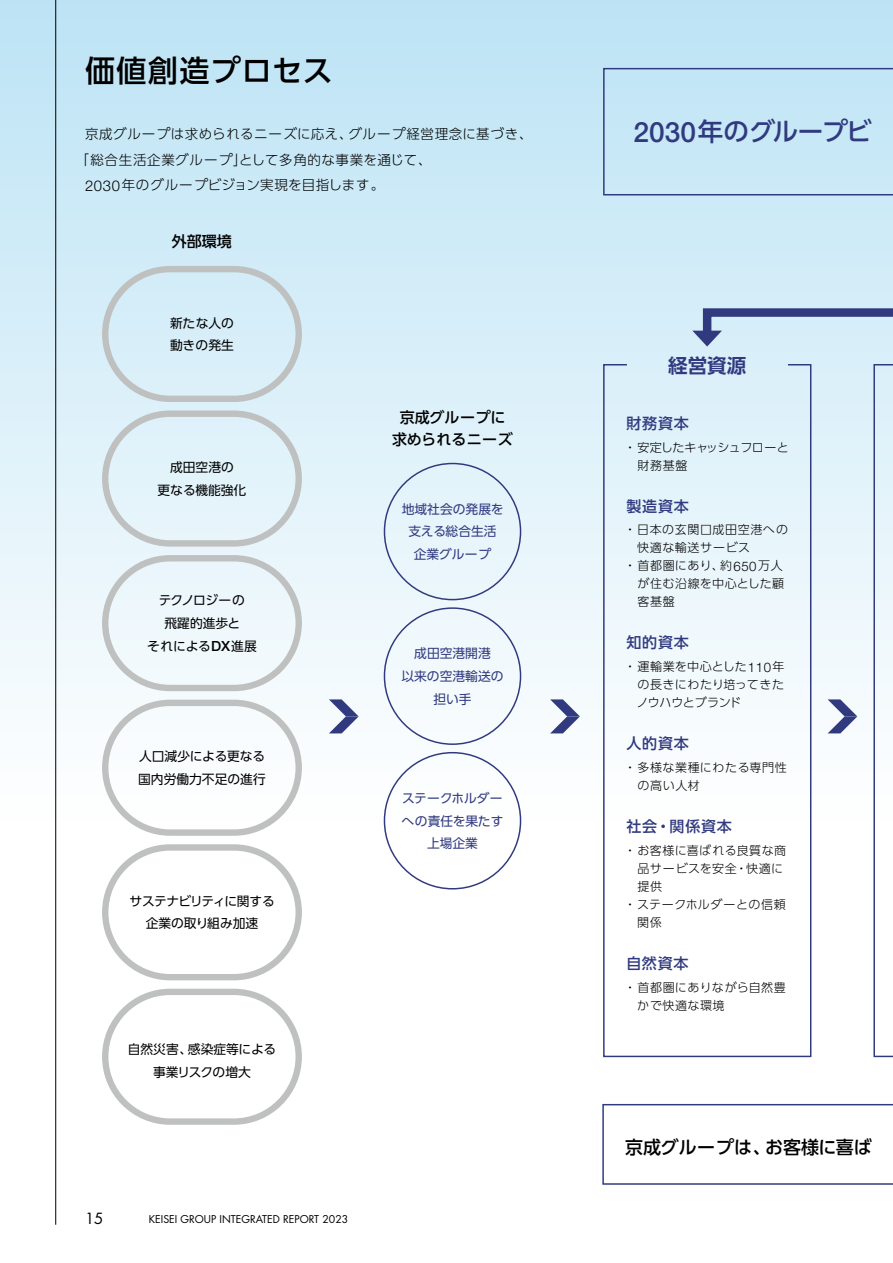
<style>
.page{position:relative;width:893px;height:1263px;background:#fff}
.page>*{position:absolute;margin:0;border:0;box-sizing:border-box;transform-origin:0 0}
.KSI_title_20_25_M_L{font:500 30px "UD Shin Go Pro";letter-spacing:.04em;color:#000}
.t1{font:500 25.5px "UD Shin Go Pro";letter-spacing:-.025em;color:#313a7f}
.t2{font:700 19.5px "UD Shin Go Pro De";color:#313a7f}
.t3{font:500 18px "UD Shin Go Pro";letter-spacing:-.01em;color:#000}
.t4{font:500 15px "UD Shin Go Pro";letter-spacing:.05em;color:#313a7f}
.t5{font:500 15px "UD Shin Go Pro";color:#000}
.t6{font:15px "Futura Std";color:#000}
.KSI_text_9_17_L_L{font:300 13.5px "UD Shin Go Pro";letter-spacing:.045em;color:#000}
.KSI_text_9_17_L_L-2{font:300 13.5px "UD Shin Go Pro";letter-spacing:.02em;color:#000}
.t7{font:12.75px "UD Shin Go Pro";color:#000}
.t8{font:12.75px/22.5px "UD Shin Go Pro";color:#313a7f;text-align:center}
.t9{font:12.75px "UD Shin Go Pro";letter-spacing:-.055em;color:#000}
.t10{font:12.75px "UD Shin Go Pro";letter-spacing:-.07em;color:#000}
.t11{font:300 12px/18px "UD Shin Go Pro";letter-spacing:.04em;color:#000}
.t12{font:300 12px/18px "UD Shin Go Pro";letter-spacing:-.04em;color:#000}
.t13{font:10.5px "Futura Std";color:#000}
.s1{font-family:"Helvetica Neue LT Std";font-size:14.85px}
.s2{font-family:"Helvetica Neue LT Std";font-weight:500;font-size:14.1px}
.s3{font-family:"Helvetica Neue LT Std";font-size:28.05px}
.s4{font-family:"Helvetica Neue LT Std";font-size:13.2px}
</style>
<div class="page">
<div style="left:0;top:0;width:893px;height:1263px;background:linear-gradient(to bottom,#c3e6f5,#fff)"></div>
<div style="left:102px;top:410px;width:200px;height:137px;border:6px solid #bfc0c0;border-radius:65px"></div>
<div style="left:102px;top:555px;width:200px;height:136px;border:6px solid #bfc0c0;border-radius:65px"></div>
<div style="left:102px;top:700px;width:200px;height:136px;border:6px solid #bfc0c0;border-radius:65px"></div>
<div style="left:102px;top:844px;width:200px;height:136px;border:6px solid #bfc0c0;border-radius:65px"></div>
<div style="left:102px;top:989px;width:200px;height:136px;border:6px solid #bfc0c0;border-radius:65px"></div>
<svg style="left:692px;top:304px;width:201px;height:43px;background:#b0c4dc"></svg>
<svg style="left:828px;top:699px;width:29px;height:34px"></svg>
<svg style="left:550px;top:699px;width:30px;height:34px"></svg>
<svg style="left:329px;top:699px;width:30px;height:34px"></svg>
<svg style="left:602px;top:363px;width:210px;height:695px"></svg>
<div style="left:602px;top:67px;width:291px;height:129px;background:#c7e8f6"></div>
<svg style="left:873px;top:363px;width:20px;height:695px"></svg>
<svg style="left:602px;top:1103px;width:291px;height:82px"></svg>
<div style="left:102px;top:266px;width:200px;height:136px;border:6px solid #bfc0c0;border-radius:65px"></div>
<hr style="left:55px;top:0;width:1px;height:1225px;background:#000">
<p class="KSI_title_20_25_M_L" style="left:85px;top:46px;width:249px">価値創造プロセス</p>
<p class="KSI_text_9_17_L_L" style="left:85px;top:123px;width:449px">京成グループは求められるニーズに応え、グループ経営理念に基づき、</p>
<p class="KSI_text_9_17_L_L" style="left:76px;top:149px;width:358px">「総合生活企業グループ」として多角的な事業を通じて、</p>
<p class="KSI_text_9_17_L_L-2" style="left:85px;top:174px;width:301px"><span class="s1">2030</span>年のグループビジョン実現を目指します。</p>
<p class="t5" style="left:172px;top:229px;width:61px">外部環境</p>
<p class="t7" style="left:170px;top:312px;width:65px">新たな人の</p>
<p class="t7" style="left:170px;top:335px;width:65px">動きの発生</p>
<p class="t7" style="left:170px;top:457px;width:65px">成田空港の</p>
<p class="t7" style="left:158px;top:479px;width:90px">更なる機能強化</p>
<p class="t10" style="left:159px;top:590px;width:88px">テクノロジーの</p>
<p class="t7" style="left:165px;top:613px;width:77px">飛躍的進歩と</p>
<p class="t7" style="left:147px;top:635px;width:111px">それによる<span class="s2">DX</span>進展</p>
<p class="t7" style="left:139px;top:746px;width:128px">人口減少による更なる</p>
<p class="t7" style="left:138px;top:769px;width:129px">国内労働力不足の進行</p>
<p class="t9" style="left:129px;top:891px;width:147px">サステナビリティに関する</p>
<p class="t7" style="left:146px;top:913px;width:114px">企業の取り組み加速</p>
<p class="t7" style="left:128px;top:1039px;width:150px">自然災害、感染症等による</p>
<p class="t9" style="left:153px;top:1062px;width:99px">事業リスクの増大</p>
<p class="t5" style="left:400px;top:405px;width:107px">京成グループに</p>
<p class="t5" style="left:392px;top:427px;width:122px">求められるニーズ</p>
<p class="t8" style="left:402px;top:497px;width:103px">地域社会の発展を支える総合生活企業グループ</p>
<p class="t8" style="left:401px;top:642px;width:104px">成田空港開港<br>以来の空港輸送の担い手</p>
<p class="t8" style="left:401px;top:787px;width:104px">ステークホルダーへの責任を果たす上場企業</p>
<p class="t6" style="left:85px;top:1209px;width:20px">15</p>
<p class="t13" style="left:149px;top:1212px;width:201px">KEISEI GROUP INTEGRATED REPORT 2023</p>
<p class="t1" style="left:634px;top:111px;width:240px"><span class="s3">2030</span>年のグループビ</p>
<p class="t2" style="left:668px;top:350px;width:79px">経営資源</p>
<p class="t4" style="left:626px;top:411px;width:64px">財務資本</p>
<p class="t12" style="left:637px;top:438px;width:153px;text-indent:-13px">・ 安定したキャッシュフローと財務基盤</p>
<p class="t4" style="left:626px;top:494px;width:64px">製造資本</p>
<p class="t11" style="left:637px;top:520px;width:152px;text-indent:-13px">・ 日本の玄関口成田空港への快適な輸送サービス</p>
<p class="t11" style="left:637px;top:556px;width:148px;text-indent:-13px">・ 首都圏にあり、約<span class="s4">650</span>万人が住む沿線を中心とした顧客基盤</p>
<p class="t4" style="left:626px;top:630px;width:64px">知的資本</p>
<p class="t11" style="left:637px;top:657px;width:149px;text-align:justify;text-indent:-12px">・ 運輸業を中心とした<span class="s4">110</span>年の長きにわたり培ってきたノウハウとブランド</p>
<p class="t4" style="left:626px;top:731px;width:64px">人的資本</p>
<p class="t11" style="left:637px;top:758px;width:151px;text-indent:-13px">・ 多様な業種にわたる専門性の高い人材</p>
<p class="t4" style="left:626px;top:814px;width:107px">社会・関係資本</p>
<p class="t11" style="left:637px;top:841px;width:150px;text-indent:-13px">・ お客様に喜ばれる良質な商品サービスを安全・快適に提供</p>
<p class="t11" style="left:637px;top:895px;width:150px;text-indent:-13px">・ ステークホルダーとの信頼関係</p>
<p class="t4" style="left:626px;top:951px;width:64px">自然資本</p>
<p class="t11" style="left:637px;top:977px;width:150px;text-indent:-13px">・ 首都圏にありながら自然豊かで快適な環境</p>
<p class="t3" style="left:625px;top:1133px;width:248px">京成グループは、お客様に喜ば</p>
</div>
